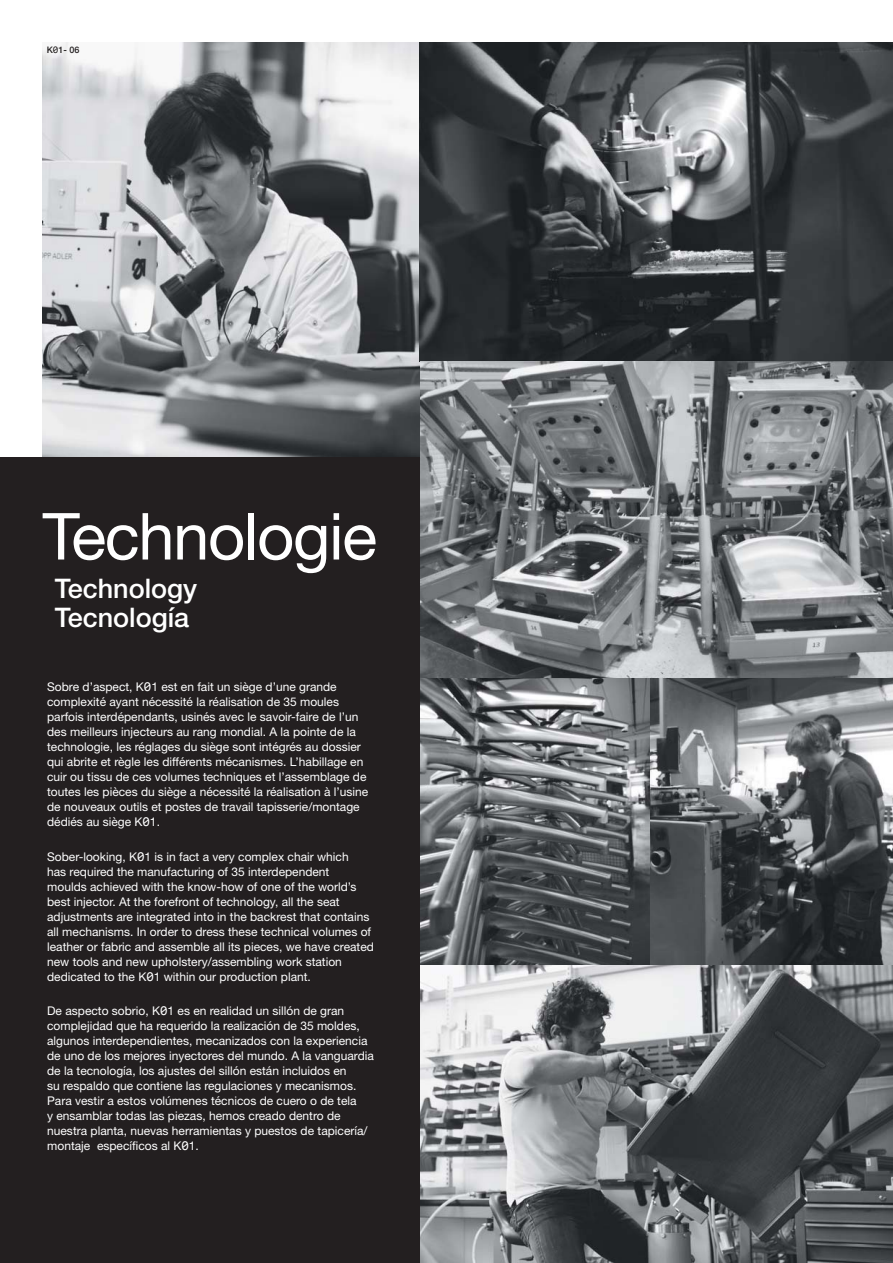
<style>
.page{position:relative;width:893px;height:1263px;background:#fff}
.page>*{position:absolute;margin:0;border:0;box-sizing:border-box;transform-origin:0 0}
.t1{font:64.95px "Helvetica Neue LT Std";letter-spacing:-.02em;color:#fff}
.t2{font:500 27px/28.5px "Helvetica Neue LT Std";color:#fff}
.t3{font:12px/15px "Helvetica Neue LT Std";color:#fff}
.t4{font:500 9px "Helvetica Neue LT Std";color:#231f20}
.s1{font-family:"Consolas";font-weight:400;font-size:10.05px}
.s2{font-family:"Consolas";font-size:13.5px}
</style>
<div class="page">
<img style="left:420px;top:43px;width:473px;height:1220px">
<img style="left:42px;top:43px;width:379px;height:416px">
<div style="left:0;top:457px;width:420px;height:806px;background:#231f20"></div>
<p class="t4" style="left:47px;top:47px;width:34px">K<span class="s1">0</span>1- 06</p>
<h1 class="t1" style="left:42px;top:513px;width:336px">Technologie</h1>
<h2 class="t2" style="left:55px;top:576px;width:144px">Technology<br>Tecnología</h2>
<p class="t3" style="left:47px;top:681px;width:323px">Sobre d’aspect, K<span class="s2">0</span>1 est en fait un siège d’une grande complexité ayant nécessité la réalisation de 35 moules parfois interdépendants, usinés avec le savoir-faire de l’un des meilleurs injecteurs au rang mondial. A la pointe de la technologie, les réglages du siège sont intégrés au dossier qui abrite et règle les différents mécanismes. L’habillage en cuir ou tissu de ces volumes techniques et l’assemblage de toutes les pièces du siège a nécessité la réalisation à l’usine de nouveaux outils et postes de travail tapisserie/montage dédiés au siège K<span class="s2">0</span>1.</p>
<p class="t3" style="left:47px;top:850px;width:328px">Sober-looking, K<span class="s2">0</span>1 is in fact a very complex chair which<br>has required the manufacturing of 35 interdependent<br>moulds achieved with the know-how of one of the world’s best injector. At the forefront of technology, all the seat adjustments are integrated into in the backrest that contains all mechanisms. In order to dress these technical volumes of leather or fabric and assemble all its pieces, we have created new tools and new upholstery/assembling work station dedicated to the K<span class="s2">0</span>1 within our production plant.</p>
<p class="t3" style="left:47px;top:1004px;width:328px">De aspecto sobrio, K<span class="s2">0</span>1 es en realidad un sillón de gran complejidad que ha requerido la realización de 35 moldes, algunos interdependientes, mecanizados con la experiencia de uno de los mejores inyectores del mundo. A la vanguardia de la tecnología, los ajustes del sillón están incluidos en<br>su respaldo que contiene las regulaciones y mecanismos.<br>Para vestir a estos volúmenes técnicos de cuero o de tela<br>y ensamblar todas las piezas, hemos creado dentro de nuestra planta, nuevas herramientas y puestos de tapicería/ montaje específicos al K<span class="s2">0</span>1.</p>
</div>
